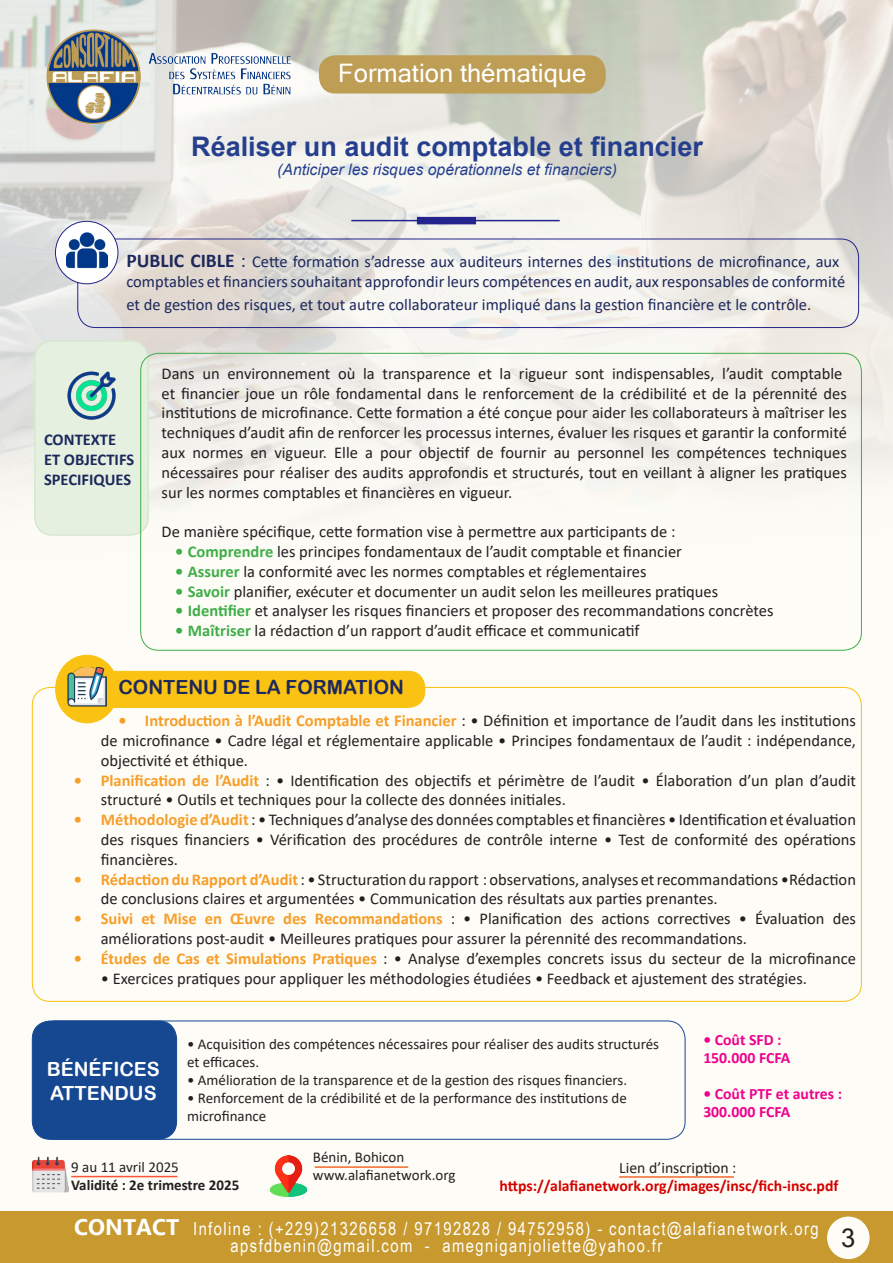
<style>
.page{position:relative;width:893px;height:1263px;background:#fff}
.page>*{position:absolute;margin:0;border:0;box-sizing:border-box;transform-origin:0 0}
.t1{font:700 27px "Arial";color:#253f8e}
.t2{font:25.5px "Microsoft Sans Serif";color:#fff}
.t3{font:25.5px "Microsoft Sans Serif";color:#231f20}
.t4{font:19.5px "Arial Rounded MT Bold";color:#1d285c}
.t5{font:19.5px/23.4px "Arial Rounded MT Bold";color:#fff}
.t6{font:18px "Arial Narrow";letter-spacing:.08em;color:#fff}
.t7{font:16.5px/19.8px "Calibri";color:#231f20}
.t8{font:16.5px/19.8px "Calibri";color:#1d285c}
.t9{font:700 16.5px "Calibri";color:#1d285c}
.t10{font:700 15.75px "Calibri";color:#d40000}
.t11{font:700 15.75px/18px "Calibri";color:#ed028c}
.t12{font:italic 15.75px "Arial";color:#253f8e}
.t13{font:15.75px "Calibri";color:#231f20}
.t14{font:15px/18px "Calibri";color:#231f20}
.t15{font:700 15px "Calibri";color:#231f20}
.s1{font-weight:700;font-size:19.5px}
.s2{font-size:19.5px}
.s3{color:#231f20}
.s4{font-weight:700;color:#40ae49}
.s5{font-weight:700;color:#f79e29}
.s6{font-family:"Ebrima";font-weight:700;font-size:22.5px}
</style>
<div class="page">
<div style="left:0;top:0;width:893px;height:1212px;background:#fdfcf6"></div>
<img style="left:0;top:0;width:893px;height:533px">
<div style="left:0;top:1212px;width:893px;height:51px;background:#c7992e"></div>
<hr style="left:351px;top:220px;width:209px;height:1px;background:#23258c">
<div style="left:417px;top:217px;width:59px;height:7px;background:#23258c"></div>
<img style="left:43px;top:26px;width:255px;height:102px">
<div style="left:319px;top:55px;width:287px;height:39px;background:#be9d55;border-radius:16px"></div>
<div style="left:77px;top:239px;width:782px;height:89px;border:1px solid #23258c;border-radius:18px"></div>
<div style="left:55px;top:221px;width:63px;height:63px;background:#fff;border-radius:50%"></div>
<div style="left:55px;top:221px;width:63px;height:63px;border:1px solid #23258c;border-radius:50%"></div>
<img style="left:66px;top:232px;width:41px;height:37px">
<div style="left:35px;top:341px;width:113px;height:194px;background:#e5f0e1;border-radius:18px"></div>
<div style="left:34px;top:340px;width:115px;height:196px;border:2px solid #d6e8d0;border-radius:18px"></div>
<img style="left:67px;top:371px;width:49px;height:49px">
<div style="left:81px;top:671px;width:344px;height:36px;background:#fac212;border-radius:17px"></div>
<div style="left:81px;top:671px;width:344px;height:37px;border:1px solid #fac212;border-radius:17px"></div>
<div style="left:56px;top:655px;width:62px;height:68px;background:#fac212;border-radius:50%"></div>
<div style="left:55px;top:655px;width:64px;height:68px;border:1px solid #fac212;border-radius:50%"></div>
<img style="left:67px;top:668px;width:40px;height:38px">
<hr style="left:71px;top:1176px;width:107px;height:1px;background:#ff5336">
<img style="left:33px;top:1157px;width:35px;height:35px">
<hr style="left:315px;top:1166px;width:93px;height:2px;background:#f26b2b">
<img style="left:269px;top:1155px;width:39px;height:41px">
<div style="left:37px;top:1020px;width:648px;height:120px;border:1px solid #164892;border-radius:18px"></div>
<div style="left:32px;top:1021px;width:145px;height:118px;background:#164892;border-radius:18px"></div>
<div style="left:32px;top:1020px;width:145px;height:120px;border:1px solid #164892;border-radius:18px"></div>
<hr style="left:619px;top:1176px;width:115px;height:2px;background:#f26b2b">
<div style="left:827px;top:1216px;width:43px;height:43px;background:#fdfcf6;border-radius:50%"></div>
<p class="t2" style="left:338px;top:57px;width:250px">Formation thématique</p>
<p class="t1" style="left:191px;top:127px;width:513px">Réaliser un audit comptable et financier</p>
<p class="t12" style="left:277px;top:159px;width:341px">(Anticiper les risques opérationnels et financiers)</p>
<p class="t8" style="left:126px;top:251px;width:720px"><span class="s1">PUBLIC CIBLE</span> <span class="s2">:</span> Cette formation s’adresse aux auditeurs internes des institutions de microfinance, aux comptables et financiers souhaitant approfondir leurs compétences en audit, aux responsables de conformité</p>
<p class="t8" style="left:126px;top:294px;width:686px">et de gestion des risques, et tout autre collaborateur impliqué dans la gestion financière et le contrôle<span class="s3">.</span></p>
<p class="t9" style="left:44px;top:428px;width:74px">CONTEXTE</p>
<p class="t9" style="left:44px;top:448px;width:92px">ET OBJECTIFS</p>
<p class="t9" style="left:44px;top:467px;width:89px">SPECIFIQUES</p>
<p class="t7" style="left:162px;top:363px;width:687px">Dans un environnement où la transparence et la rigueur sont indispensables, l’audit comptable et financier joue un rôle fondamental dans le renforcement de la crédibilité et de la pérennité des institutions de microfinance. Cette formation a été conçue pour aider les collaborateurs à maîtriser les techniques d’audit afin de renforcer les processus internes, évaluer les risques et garantir la conformité aux normes en vigueur. Elle a pour objectif de fournir au personnel les compétences techniques nécessaires pour réaliser des audits approfondis et structurés, tout en veillant à aligner les pratiques sur les normes comptables et financières en vigueur.</p>
<p class="t7" style="left:162px;top:521px;width:515px">De manière spécifique, cette formation vise à permettre aux participants de :</p>
<p class="t7" style="left:175px;top:541px;width:508px"><span class="s4">• Comprendre</span> les principes fondamentaux de l’audit comptable et financier</p>
<p class="t7" style="left:175px;top:561px;width:473px"><span class="s4">• Assurer</span> la conformité avec les normes comptables et réglementaires</p>
<p class="t7" style="left:175px;top:581px;width:545px"><span class="s4">• Savoir</span> planifier, exécuter et documenter un audit selon les meilleures pratiques</p>
<p class="t7" style="left:175px;top:601px;width:600px"><span class="s4">• Identifier</span> et analyser les risques financiers et proposer des recommandations concrètes</p>
<p class="t7" style="left:175px;top:620px;width:466px"><span class="s4">• Maîtriser</span> la rédaction d’un rapport d’audit efficace et communicatif</p>
<p class="t4" style="left:119px;top:676px;width:287px">CONTENU DE LA FORMATION</p>
<p class="t7" style="left:101px;top:710px;width:757px;text-align:justify;text-indent:18px"><span class="s5">• Introduction à l’Audit Comptable et Financier</span> : • Définition et importance de l’audit dans les institutions de microfinance • Cadre légal et réglementaire applicable • Principes fondamentaux de l’audit : indépendance, objectivité et éthique.</p>
<p class="t7" style="left:101px;top:770px;width:757px;text-indent:-27px"><span class="s5">• Planification de l’Audit</span> : • Identification des objectifs et périmètre de l’audit • Élaboration d’un plan d’audit structuré • Outils et techniques pour la collecte des données initiales.</p>
<p class="t7" style="left:101px;top:809px;width:757px;text-align:justify;text-indent:-27px"><span class="s5">• Méthodologie d’Audit</span> : • Techniques d’analyse des données comptables et financières • Identification et évaluation des risques financiers • Vérification des procédures de contrôle interne • Test de conformité des opérations financières.</p>
<p class="t7" style="left:101px;top:869px;width:757px;text-indent:-27px"><span class="s5">• Rédaction duRapport d’Audit</span> : • Structuration du rapport : observations, analyses et recommandations •Rédaction de conclusions claires et argumentées • Communication des résultats aux parties prenantes.</p>
<p class="t7" style="left:101px;top:908px;width:757px;text-indent:-27px"><span class="s5">• Suivi et Mise en Œuvre des Recommandations</span> : • Planification des actions correctives • Évaluation des améliorations post-audit • Meilleures pratiques pour assurer la pérennité des recommandations.</p>
<p class="t7" style="left:74px;top:948px;width:784px"><span class="s5">• Études de Cas et Simulations Pratiques</span> : • Analyse d’exemples concrets issus du secteur de la microfinance</p>
<p class="t7" style="left:101px;top:968px;width:708px">• Exercices pratiques pour appliquer les méthodologies étudiées • Feedback et ajustement des stratégies.</p>
<p class="t5" style="left:47px;top:1057px;width:115px">BÉNÉFICES<br>ATTENDUS</p>
<p class="t14" style="left:187px;top:1034px;width:473px">• Acquisition des compétences nécessaires pour réaliser des audits structurés et efficaces.</p>
<p class="t14" style="left:187px;top:1070px;width:442px">• Amélioration de la transparence et de la gestion des risques financiers.</p>
<p class="t14" style="left:187px;top:1088px;width:441px">• Renforcement de la crédibilité et de la performance des institutions de microfinance</p>
<p class="t11" style="left:703px;top:1031px;width:80px">• Coût SFD :</p>
<p class="t11" style="left:703px;top:1049px;width:88px">150.000 FCFA</p>
<p class="t11" style="left:703px;top:1085px;width:140px">• Coût PTF et autres :<br>300.000 FCFA</p>
<p class="t14" style="left:71px;top:1158px;width:109px">9 au 11 avril 2025</p>
<p class="t15" style="left:71px;top:1174px;width:170px">Validité : 2e trimestre 2025</p>
<p class="t14" style="left:313px;top:1148px;width:93px">Bénin, Bohicon</p>
<p class="t14" style="left:313px;top:1166px;width:144px">www.alafianetwork.org</p>
<p class="t13" style="left:619px;top:1157px;width:119px">Lien d’inscription :</p>
<p class="t10" style="left:499px;top:1175px;width:340px">https://alafianetwork.org/images/insc/fich-insc.pdf</p>
<p class="t6" style="left:74px;top:1215px;width:746px"><span class="s6">CONTACT</span> Infoline : (+229)21326658 / 97192828 / 94752958) - contact@alafianetwork.org</p>
<p class="t6" style="left:231px;top:1232px;width:433px">apsfdbenin@gmail.com - amegniganjoliette@yahoo.fr</p>
<p class="t3" style="left:841px;top:1221px;width:16px">3</p>
</div>
